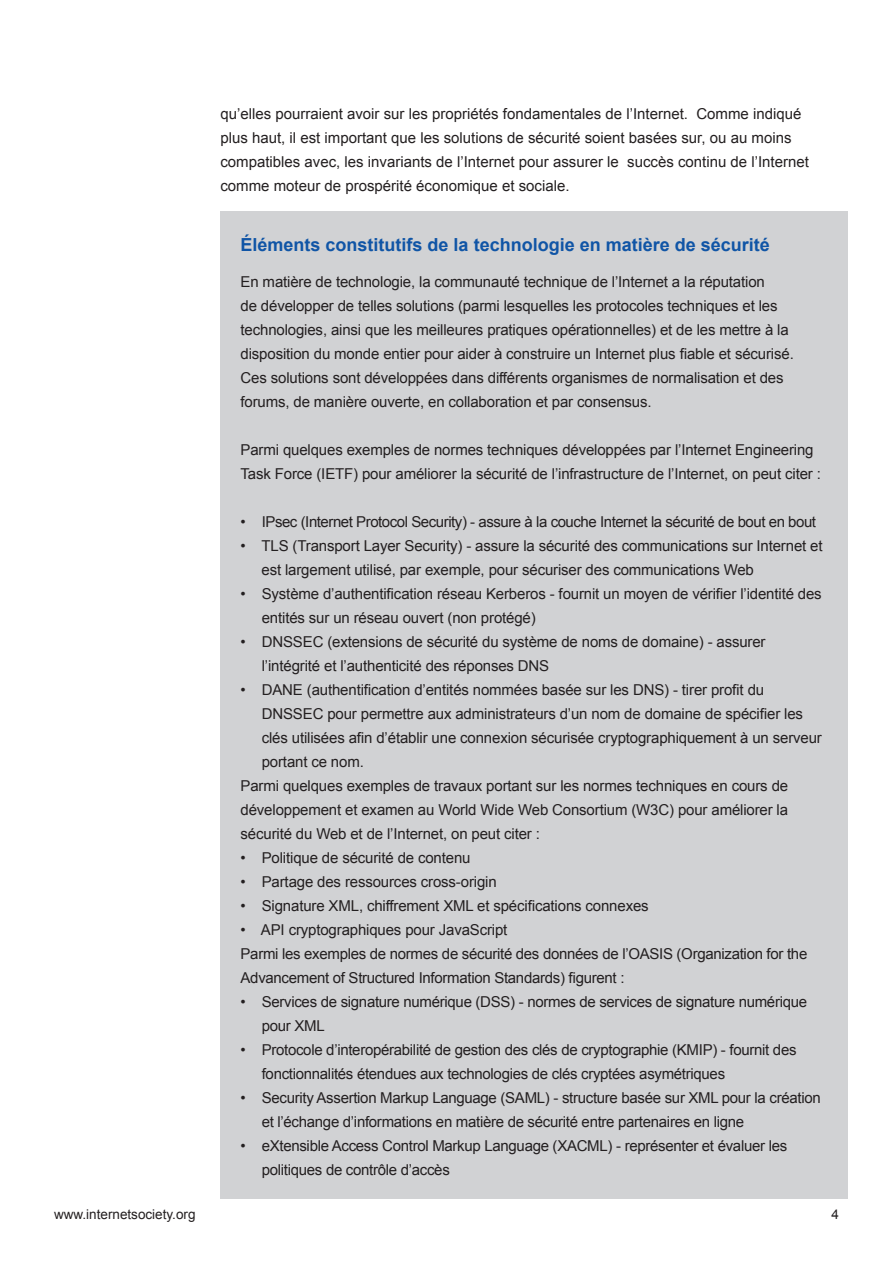
<style>
.page{position:relative;width:893px;height:1263px;background:#fff}
.page>*{position:absolute;margin:0;border:0;box-sizing:border-box;transform-origin:0 0}
.t1{font:700 18px "Arial";color:#1055a6}
.t2{font:15px/24px "Arial";letter-spacing:-.01em;color:#231f20}
.t3{font:15px "Arial";letter-spacing:-.03em;color:#231f20}
.t4{font:13.5px "Arial";color:#231f20}
</style>
<div class="page">
<div style="left:220px;top:212px;width:628px;height:987px;background:#d1d2d4"></div>
<p class="t2" style="left:220px;top:102px;width:590px">qu’elles pourraient avoir sur les propriétés fondamentales de l’Internet. Comme indiqué plus haut, il est important que les solutions de sécurité soient basées sur, ou au moins compatibles avec, les invariants de l’Internet pour assurer le succès continu de l’Internet comme moteur de prospérité économique et sociale.</p>
<p class="t1" style="left:241px;top:233px;width:531px">Éléments constitutifs de la technologie en matière de sécurité</p>
<p class="t2" style="left:241px;top:270px;width:555px">En matière de technologie, la communauté technique de l’Internet a la réputation<br>de développer de telles solutions (parmi lesquelles les protocoles techniques et les technologies, ainsi que les meilleures pratiques opérationnelles) et de les mettre à la disposition du monde entier pour aider à construire un Internet plus fiable et sécurisé.<br>Ces solutions sont développées dans différents organismes de normalisation et des forums, de manière ouverte, en collaboration et par consensus.</p>
<p class="t2" style="left:241px;top:438px;width:582px">Parmi quelques exemples de normes techniques développées par l’Internet Engineering<br>Task Force (IETF) pour améliorer la sécurité de l’infrastructure de l’Internet, on peut citer :</p>
<p class="t3" style="left:241px;top:512px;width:577px">• IPsec (Internet Protocol Security) - assure à la couche Internet la sécurité de bout en bout</p>
<p class="t2" style="left:261px;top:534px;width:563px;text-indent:-21px">• TLS (Transport Layer Security) - assure la sécurité des communications sur Internet et est largement utilisé, par exemple, pour sécuriser des communications Web</p>
<p class="t2" style="left:262px;top:582px;width:561px;text-indent:-21px">• Système d’authentification réseau Kerberos - fournit un moyen de vérifier l’identité des entités sur un réseau ouvert (non protégé)</p>
<p class="t2" style="left:262px;top:630px;width:505px;text-indent:-21px">• DNSSEC (extensions de sécurité du système de noms de domaine) - assurer l’intégrité et l’authenticité des réponses DNS</p>
<p class="t2" style="left:262px;top:678px;width:562px;text-indent:-21px">• DANE (authentification d’entités nommées basée sur les DNS) - tirer profit du DNSSEC pour permettre aux administrateurs d’un nom de domaine de spécifier les clés utilisées afin d’établir une connexion sécurisée cryptographiquement à un serveur portant ce nom.</p>
<p class="t2" style="left:241px;top:774px;width:549px;text-align:justify">Parmi quelques exemples de travaux portant sur les normes techniques en cours de développement et examen au World Wide Web Consortium (W3C) pour améliorer la sécurité du Web et de l’Internet, on peut citer :</p>
<p class="t2" style="left:241px;top:846px;width:231px">• Politique de sécurité de contenu</p>
<p class="t2" style="left:241px;top:870px;width:258px">• Partage des ressources cross-origin</p>
<p class="t2" style="left:241px;top:894px;width:410px">• Signature XML, chiffrement XML et spécifications connexes</p>
<p class="t2" style="left:241px;top:918px;width:268px">• API cryptographiques pour JavaScript</p>
<p class="t2" style="left:241px;top:942px;width:568px">Parmi les exemples de normes de sécurité des données de l’OASIS (Organization for the<br>Advancement of Structured Information Standards) figurent :</p>
<p class="t2" style="left:262px;top:990px;width:547px;text-indent:-21px">• Services de signature numérique (DSS) - normes de services de signature numérique pour XML</p>
<p class="t2" style="left:262px;top:1038px;width:536px;text-indent:-21px">• Protocole d’interopérabilité de gestion des clés de cryptographie (KMIP) - fournit des fonctionnalités étendues aux technologies de clés cryptées asymétriques</p>
<p class="t2" style="left:262px;top:1086px;width:560px;text-indent:-21px">• Security Assertion Markup Language (SAML) - structure basée sur XML pour la création et l’échange d’informations en matière de sécurité entre partenaires en ligne</p>
<p class="t2" style="left:262px;top:1134px;width:527px;text-indent:-21px">• eXtensible Access Control Markup Language (XACML) - représenter et évaluer les politiques de contrôle d’accès</p>
<p class="t4" style="left:54px;top:1205px;width:143px">www.internetsociety.org</p>
<p class="t4" style="left:831px;top:1205px;width:9px">4</p>
</div>
